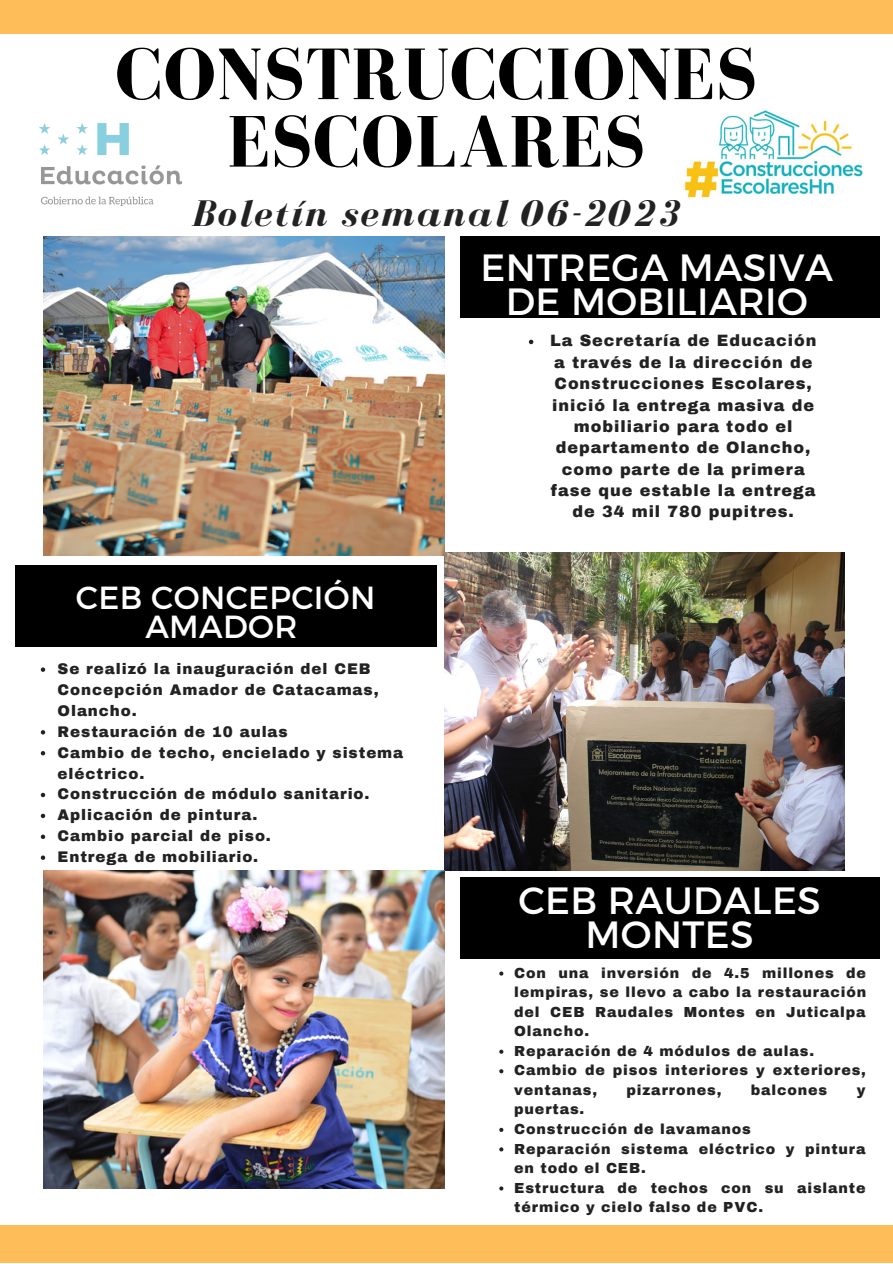
<style>
.page{position:relative;width:893px;height:1264px;background:#fff}
.page>*{position:absolute;margin:0;border:0;box-sizing:border-box;transform-origin:0 0}
.t1{font:700 74.85px/67.5px "Bodoni FLF";letter-spacing:.01em;color:#000;text-align:center}
.t2{font:52.95px "Bodoni FLF";letter-spacing:.01em;color:#fff}
.t3{font:italic 700 38.1px "Bodoni FLF";letter-spacing:.06em;color:#222}
.t4{font:37.95px/33.8px "Montserrat";letter-spacing:.01em;color:#fff;text-align:center}
.t5{font:31.95px/28px "Montserrat";letter-spacing:.01em;color:#fff;text-align:center}
.t6{font:900 16.05px/21.3px "Archivo";letter-spacing:.06em;color:#222;text-align:center}
.t7{font:900 15px/20.9px "Archivo";letter-spacing:.06em;color:#222}
.t8{font:900 14.25px/19.5px "Archivo";letter-spacing:.06em;color:#222}
</style>
<div class="page">
<div style="left:0;top:1225px;width:892px;height:37px;background:#ffbd59"></div>
<div style="left:0;top:0;width:892px;height:33px;background:#ffbd59"></div>
<img style="left:44px;top:237px;width:400px;height:318px">
<img style="left:444px;top:552px;width:400px;height:318px">
<img style="left:44px;top:870px;width:400px;height:318px">
<div style="left:459px;top:237px;width:420px;height:81px;background:#000"></div>
<img style="left:684px;top:110px;width:179px;height:88px">
<img style="left:39px;top:123px;width:205px;height:117px">
<svg style="left:529px;top:340px;width:4px;height:4px"></svg>
<svg style="left:41px;top:667px;width:4px;height:5px"></svg>
<svg style="left:41px;top:730px;width:4px;height:4px"></svg>
<svg style="left:41px;top:751px;width:4px;height:4px"></svg>
<svg style="left:41px;top:792px;width:4px;height:5px"></svg>
<svg style="left:41px;top:813px;width:4px;height:5px"></svg>
<svg style="left:41px;top:834px;width:4px;height:5px"></svg>
<svg style="left:41px;top:855px;width:4px;height:4px"></svg>
<svg style="left:499px;top:971px;width:4px;height:4px"></svg>
<svg style="left:499px;top:1049px;width:4px;height:4px"></svg>
<svg style="left:499px;top:1069px;width:4px;height:4px"></svg>
<svg style="left:499px;top:1127px;width:4px;height:4px"></svg>
<svg style="left:499px;top:1147px;width:4px;height:4px"></svg>
<svg style="left:499px;top:1186px;width:4px;height:4px"></svg>
<div style="left:15px;top:565px;width:422px;height:81px;background:#000"></div>
<div style="left:459px;top:877px;width:420px;height:81px;background:#000"></div>
<h1 class="t1" style="left:115px;top:40px;width:643px">CONSTRUCCIONES<br>ESCOLARES</h1>
<h3 class="t3" style="left:192px;top:193px;width:490px">Boletín semanal 06-2023</h3>
<h3 class="t4" style="left:480px;top:249px;width:354px">ENTREGA MASIVA<br>DE MOBILIARIO</h3>
<h3 class="t5" style="left:76px;top:582px;width:301px">CEB CONCEPCIÓN<br>AMADOR</h3>
<p class="t7" style="left:58px;top:658px;width:347px">Se realizó la inauguración del CEB<br>Concepción Amador de Catacamas,<br>Olancho.<br>Restauración de 10 aulas<br>Cambio de techo, encielado y sistema eléctrico.<br>Construcción de módulo sanitario.<br>Aplicación de pintura.<br>Cambio parcial de piso.<br>Entrega de mobiliario.</p>
<p class="t6" style="left:550px;top:330px;width:268px">La Secretaría de Educación a través de la dirección de<br>Construcciones Escolares, inició la entrega masiva de mobiliario para todo el departamento de Olancho, como parte de la primera fase que estable la entrega de 34 mil 780 pupitres.</p>
<h3 class="t4" style="left:518px;top:882px;width:304px">CEB RAUDALES<br>MONTES</h3>
<h2 class="t2" style="left:471px;top:934px;width:314px">¡A LA MODA!</h2>
<p class="t8" style="left:514px;top:963px;width:353px">Con una inversión de 4.5 millones de lempiras, se llevo a cabo la restauración del CEB Raudales Montes en Juticalpa<br>Olancho.<br>Reparación de 4 módulos de aulas.<br>Cambio de pisos interiores y exteriores, ventanas,</p>
<p class="t8" style="left:626px;top:1080px;width:96px">pizarrones,</p>
<p class="t8" style="left:750px;top:1080px;width:78px">balcones</p>
<p class="t8" style="left:856px;top:1080px;width:10px">y</p>
<p class="t8" style="left:514px;top:1099px;width:353px">puertas.<br>Construcción de lavamanos<br>Reparación sistema eléctrico y pintura en todo el CEB.<br>Estructura de techos con su aislante térmico y cielo falso de PVC.</p>
</div>
